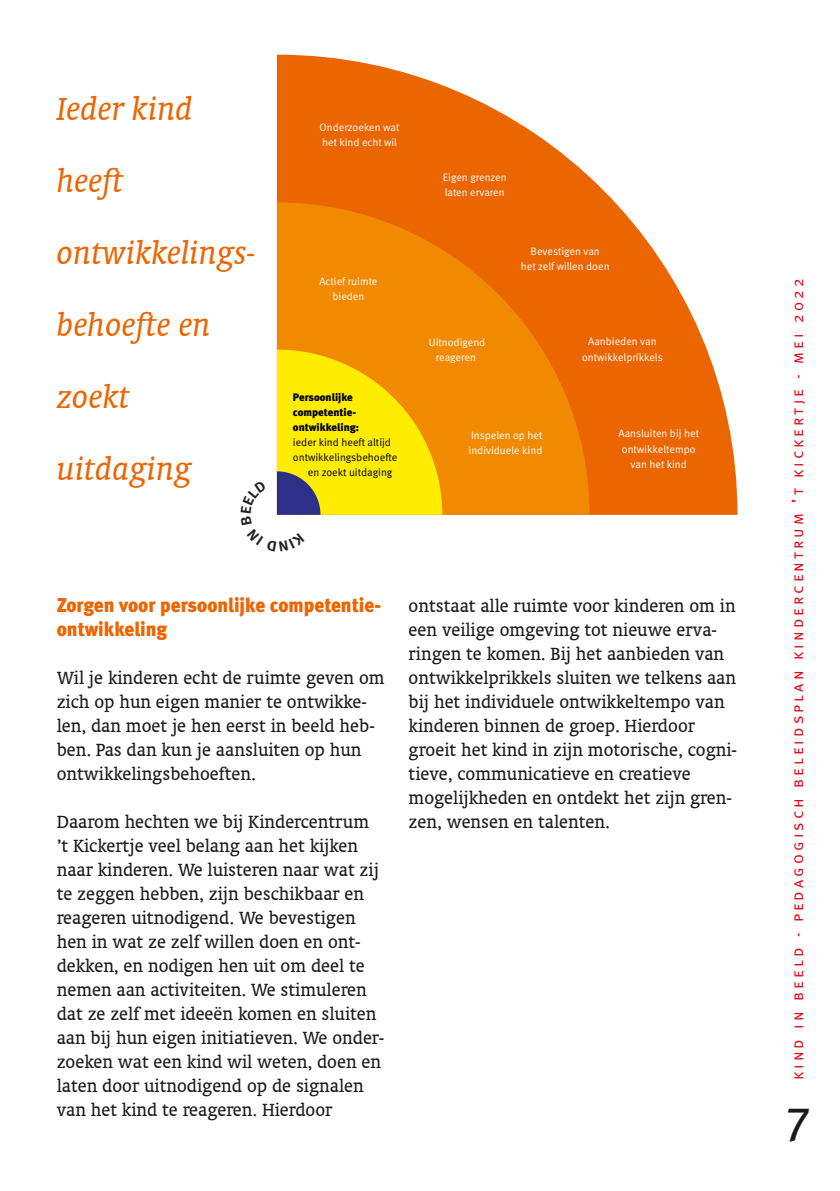
<style>
.page{position:relative;width:840px;height:1191px;background:#fff}
.page>*{position:absolute;margin:0;border:0;box-sizing:border-box;transform-origin:0 0}
.t1{font:48px "Meta Book LF";color:#1a1a18}
.t2{font:italic 36px/72px "Oranda BT";color:#ec6502}
.t3{font:20px/24px "Oranda BT";color:#1a1a18}
.t4{font:20px/24px "Meta Black LF";color:#ec6502;scale:.95 1}
.t5{font:16px "Meta Normal Caps";letter-spacing:.2em;color:#e3000f}
.t6{font:10.8px/15.2px "Meta Normal LF";color:#fff;text-align:center}
.t7{font:10.8px "Meta Normal LF";color:#000}
.t8{font:10.8px/15.2px "Meta Black LF";color:#000}
</style>
<div class="page">
<svg style="left:277px;top:55px;width:460px;height:460px;fill:#eb6500"></svg>
<svg style="left:277px;top:202px;width:312px;height:313px;background:#ef7e00"></svg>
<svg style="left:276px;top:349px;width:166px;height:166px;background:#f0cd09"></svg>
<h2 class="t2" style="left:57px;top:72px;width:199px">Ieder kind heeft ontwikkelings&shy;behoefte en zoekt uitdaging</h2>
<p class="t6" style="left:319px;top:120px;width:81px;text-align:left">Onderzoeken wat het kind echt wil</p>
<p class="t6" style="left:319px;top:273px;width:60px">Actief ruimte bieden</p>
<p class="t8" style="left:293px;top:389px;width:68px">Persoonlijke competentie&shy;ontwikkeling:</p>
<p class="t7" style="left:293px;top:436px;width:100px">ieder kind heeft altijd</p>
<p class="t7" style="left:293px;top:451px;width:106px">ontwikkelingsbehoefte</p>
<p class="t7" style="left:308px;top:466px;width:86px">en zoekt uitdaging</p>
<p class="t6" style="left:442px;top:170px;width:65px;text-align:left">Eigen grenzen laten ervaren</p>
<p class="t6" style="left:520px;top:243px;width:90px">Bevestigen van<br>het zelf willen doen</p>
<p class="t6" style="left:429px;top:334px;width:58px">Uitnodigend reageren</p>
<p class="t6" style="left:581px;top:334px;width:82px">Aanbieden van ontwikkelprikkels</p>
<p class="t6" style="left:468px;top:427px;width:75px;text-align:left">Inspelen op het individuele kind</p>
<p class="t6" style="left:618px;top:426px;width:82px">Aansluiten bij het ontwikkeltempo van het kind</p>
<p class="t4" style="left:57px;top:593px;width:343px">Zorgen voor persoonlijke competentie&shy;ontwikkeling</p>
<p class="t3" style="left:57px;top:666px;width:329px">Wil je kinderen echt de ruimte geven om zich op hun eigen manier te ontwikke&shy;len, dan moet je hen eerst in beeld heb&shy;ben. Pas dan kun je aansluiten op hun ontwikkelingsbehoeften.</p>
<p class="t3" style="left:57px;top:810px;width:329px">Daarom hechten we bij Kindercentrum ’t Kickertje veel belang aan het kijken naar kinderen. We luisteren naar wat zij te zeggen hebben, zijn beschikbaar en reageren uitnodigend. We bevestigen hen in wat ze zelf willen doen en ont&shy;dekken, en nodigen hen uit om deel te nemen aan activiteiten. We stimuleren dat ze zelf met ideeën komen en sluiten aan bij hun eigen initiatieven. We onder&shy;zoeken wat een kind wil weten, doen en laten door uitnodigend op de signalen van het kind te reageren. Hierdoor</p>
<p class="t3" style="left:408px;top:594px;width:330px">ontstaat alle ruimte voor kinderen om in een veilige omgeving tot nieuwe erva&shy;ringen te komen. Bij het aanbieden van ontwikkelprikkels sluiten we telkens aan bij het individuele ontwikkeltempo van kinderen binnen de groep. Hierdoor groeit het kind in zijn motorische, cogni&shy;tieve, communicatieve en creatieve mogelijkheden en ontdekt het zijn gren&shy;zen, wensen en talenten.</p>
<p class="t5" style="left:788px;top:1080px;width:803px;rotate:-90deg">kind in beeld - pedagogisch beleidsplan kindercentrum ’t kickertje - mei 2022</p>
<h1 class="t1" style="left:784px;top:1093px;width:28px">7</h1>
</div>
